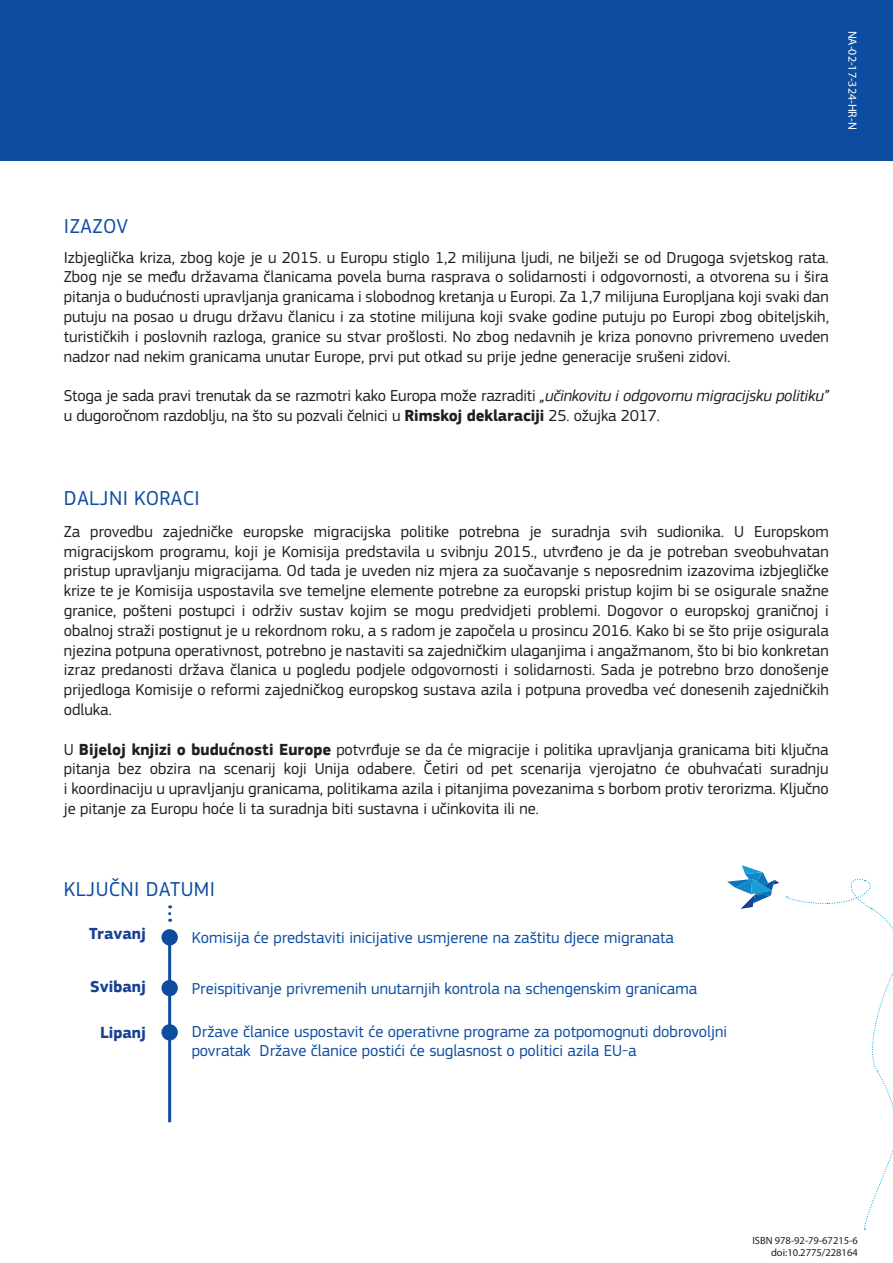
<style>
.page{position:relative;width:893px;height:1263px;background:#fff}
.page>*{position:absolute;margin:0;border:0;box-sizing:border-box;transform-origin:0 0}
.t1{font:21px "EC Square Sans Pro";letter-spacing:.02em;color:#0d4da1}
.t2{font:16.5px/19.8px "EC Square Sans Pro";color:#231f20;text-align:justify}
.t3{font:16.5px/19.8px "EC Square Sans Pro";color:#0d4da1}
.t4{font:700 16.5px "EC Square Sans Pro";color:#174094}
.t5{font:12px "Myriad Pro";color:#fff}
.t6{font:10.5px "Myriad Pro";color:#231f20}
.s1{font-style:italic}
.s2{font-weight:700}
</style>
<div class="page">
<div style="left:0;top:0;width:893px;height:160px;background:#0d4da1"></div>
<hr style="left:168px;top:936px;width:3px;height:186px;background:#0d4da1">
<div style="left:161px;top:929px;width:17px;height:16px;background:#0d4d9d;border-radius:50%"></div>
<div style="left:161px;top:980px;width:17px;height:16px;background:#0d4d9d;border-radius:50%"></div>
<div style="left:161px;top:1024px;width:17px;height:16px;background:#0d4d9d;border-radius:50%"></div>
<svg style="left:168px;top:905px;width:3px;height:17px"></svg>
<svg style="left:727px;top:865px;width:52px;height:44px"></svg>
<svg style="left:786px;top:878px;width:107px;height:352px"></svg>
<p class="t5" style="left:860px;top:31px;width:100px;rotate:90deg">NA-02-17-324-HR-N</p>
<p class="t1" style="left:64px;top:214px;width:66px">IZAZOV</p>
<p class="t2" style="left:64px;top:247px;width:767px">Izbjeglička kriza, zbog koje je u 2015. u Europu stiglo 1,2 milijuna ljudi, ne bilježi se od Drugoga svjetskog rata.<br>Zbog nje se među državama članicama povela burna rasprava o solidarnosti i odgovornosti, a otvorena su i šira pitanja o budućnosti upravljanja granicama i slobodnog kretanja u Europi. Za 1,7 milijuna Europljana koji svaki dan putuju na posao u drugu državu članicu i za stotine milijuna koji svake godine putuju po Europi zbog obiteljskih, turističkih i poslovnih razloga, granice su stvar prošlosti. No zbog nedavnih je kriza ponovno privremeno uveden nadzor nad nekim granicama unutar Europe, prvi put otkad su prije jedne generacije srušeni zidovi.</p>
<p class="t2" style="left:64px;top:386px;width:766px">Stoga je sada pravi trenutak da se razmotri kako Europa može razraditi <span class="s1">„učinkovitu i odgovornu migracijsku politiku” </span>u dugoročnom razdoblju, na što su pozvali čelnici u <span class="s2">Rimskoj deklaraciji</span> 25. ožujka 2017.</p>
<p class="t1" style="left:64px;top:486px;width:137px">DALJNI KORACI</p>
<p class="t2" style="left:64px;top:521px;width:767px">Za provedbu zajedničke europske migracijska politike potrebna je suradnja svih sudionika. U Europskom migracijskom programu, koji je Komisija predstavila u svibnju 2015., utvrđeno je da je potreban sveobuhvatan pristup upravljanju migracijama. Od tada je uveden niz mjera za suočavanje s neposrednim izazovima izbjegličke krize te je Komisija uspostavila sve temeljne elemente potrebne za europski pristup kojim bi se osigurale snažne granice, pošteni postupci i održiv sustav kojim se mogu predvidjeti problemi. Dogovor o europskoj graničnoj i obalnoj straži postignut je u rekordnom roku, a s radom je započela u prosincu 2016. Kako bi se što prije osigurala njezina potpuna operativnost, potrebno je nastaviti sa zajedničkim ulaganjima i angažmanom, što bi bio konkretan izraz predanosti država članica u pogledu podjele odgovornosti i solidarnosti. Sada je potrebno brzo donošenje prijedloga Komisije o reformi zajedničkog europskog sustava azila i potpuna provedba već donesenih zajedničkih odluka.</p>
<p class="t2" style="left:64px;top:739px;width:766px">U <span class="s2">Bijeloj knjizi o budućnosti Europe</span> potvrđuje se da će migracije i politika upravljanja granicama biti ključna pitanja bez obzira na scenarij koji Unija odabere. Četiri od pet scenarija vjerojatno će obuhvaćati suradnju i koordinaciju u upravljanju granicama, politikama azila i pitanjima povezanima s borbom protiv terorizma. Ključno je pitanje za Europu hoće li ta suradnja biti sustavna i učinkovita ili ne.</p>
<p class="t1" style="left:64px;top:877px;width:153px">KLJUČNI DATUMI</p>
<p class="t4" style="left:89px;top:924px;width:58px">Travanj</p>
<p class="t4" style="left:90px;top:977px;width:57px">Svibanj</p>
<p class="t4" style="left:100px;top:1023px;width:47px">Lipanj</p>
<p class="t3" style="left:192px;top:928px;width:484px">Komisija će predstaviti inicijative usmjerene na zaštitu djece migranata</p>
<p class="t3" style="left:192px;top:978px;width:507px">Preispitivanje privremenih unutarnjih kontrola na schengenskim granicama</p>
<p class="t3" style="left:192px;top:1021px;width:537px">Države članice uspostavit će operativne programe za potpomognuti dobrovoljni povratak Države članice postići će suglasnost o politici azila EU-a</p>
<p class="t6" style="left:752px;top:1234px;width:107px">ISBN 978-92-79-67215-6</p>
<p class="t6" style="left:771px;top:1246px;width:88px">doi:10.2775/228164</p>
</div>
